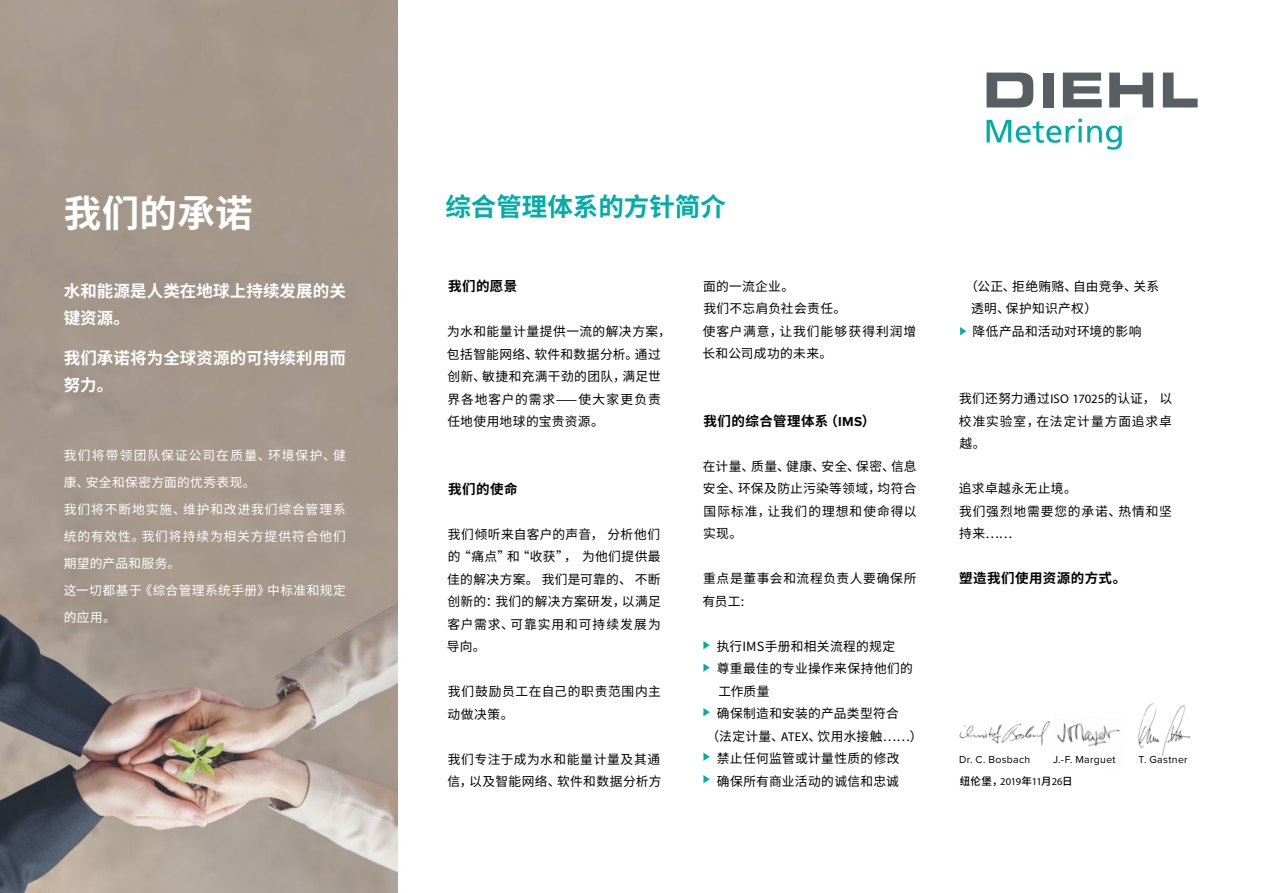
<style>
.page{position:relative;width:1263px;height:893px;background:#fff}
.page>*{position:absolute;margin:0;border:0;box-sizing:border-box;transform-origin:0 0}
.t1{font:700 37.5px "Source Han Sans CN";letter-spacing:.01em;color:#fff}
.t2{font:700 25.5px "Source Han Sans CN";color:#00ada9}
.t3{font:700 16.5px/27px "Source Han Sans CN";letter-spacing:.005em;color:#fff}
.t4{font:700 13.5px "Source Han Sans CN";letter-spacing:.035em;color:#000}
.t5{font:12.75px/22.5px "Source Han Sans CN";letter-spacing:.03em;color:#000}
.t6{font:12.75px/27px "Source Han Sans CN";letter-spacing:.06em;color:#fff}
.t7{font:12.75px/22.5px "Source Han Sans CN";letter-spacing:.05em;color:#000}
.t8{font:12.75px/22.5px "Source Han Sans CN";letter-spacing:.055em;color:#000}
.t9{font:10.5px "Proxima Nova";letter-spacing:.03em;color:#000}
.t10{font:10.5px "Myriad Pro";letter-spacing:-.015em;color:#000}
.s1{font-family:"Proxima Nova"}
.s2{font-family:"Myriad Pro"}
.s3{font-family:"Source Han Sans CN";font-weight:500}
</style>
<div class="page">
<img style="left:0;top:0;width:398px;height:893px">
<img style="left:1138px;top:703px;width:52px;height:53px">
<img style="left:1062px;top:723px;width:58px;height:24px">
<img style="left:959px;top:721px;width:103px;height:25px">
<svg style="left:960px;top:327px;width:6px;height:8px"></svg>
<svg style="left:703px;top:641px;width:7px;height:8px"></svg>
<svg style="left:703px;top:663px;width:7px;height:9px"></svg>
<svg style="left:703px;top:708px;width:7px;height:8px"></svg>
<svg style="left:703px;top:753px;width:7px;height:8px"></svg>
<svg style="left:703px;top:775px;width:7px;height:8px"></svg>
<svg style="left:1053px;top:73px;width:1px;height:34px"></svg>
<svg style="left:986px;top:72px;width:48px;height:35px"></svg>
<div style="left:1043px;top:73px;width:10px;height:34px;background:#585f64"></div>
<svg style="left:1063px;top:72px;width:135px;height:35px"></svg>
<svg style="left:986px;top:118px;width:136px;height:32px"></svg>
<h1 class="t1" style="left:64px;top:192px;width:190px">我们的承诺</h1>
<p class="t3" style="left:64px;top:278px;width:284px">水和能源是人类在地球上持续发展的关键资源。</p>
<p class="t3" style="left:64px;top:345px;width:284px">我们承诺将为全球资源的可持续利用而努力。</p>
<p class="t6" style="left:64px;top:442px;width:284px">我们将带领团队保证公司在质量、环境保护、健康、安全和保密方面的优秀表现。<br>我们将不断地实施、维护和改进我们综合管理系统的有效性。我们将持续为相关方提供符合他们期望的产品和服务。<br>这一切都基于《综合管理系统手册》中标准和规定的应用。</p>
<h2 class="t2" style="left:445px;top:192px;width:282px">综合管理体系的方针简介</h2>
<p class="t4" style="left:448px;top:279px;width:71px">我们的愿景</p>
<p class="t5" style="left:447px;top:321px;width:225px">为水和能量计量提供一流的解决方案，包括智能网络、软件和数据分析。通过创新、敏捷和充满干劲的团队，满足世界各地客户的需求——使大家更负责任地使用地球的宝贵资源。</p>
<p class="t4" style="left:448px;top:481px;width:71px">我们的使命</p>
<p class="t5" style="left:447px;top:523px;width:215px;text-align:justify">我们倾听来自客户的声音， 分析他们的“痛点”和“收获”， 为他们提供最佳的解决方案。 我们是可靠的、 不断创新的：我们的解决方案研发，以满足客户需求、可靠实用和可持续发展为导向。</p>
<p class="t7" style="left:448px;top:681px;width:215px">我们鼓励员工在自己的职责范围内主动做决策。</p>
<p class="t5" style="left:447px;top:748px;width:216px">我们专注于成为水和能量计量及其通信，以及智能网络、软件和数据分析方</p>
<p class="t5" style="left:702px;top:275px;width:215px">面的一流企业。<br>我们不忘肩负社会责任。<br>使客户满意，让我们能够获得利润增长和公司成功的未来。</p>
<p class="t4" style="left:703px;top:413px;width:173px">我们的综合管理体系（<span class="s1">IMS</span>）</p>
<p class="t5" style="left:703px;top:455px;width:215px;text-align:justify">在计量、质量、健康、安全、保密、信息安全、环保及防止污染等领域，均符合国际标准，让我们的理想和使命得以实现。</p>
<p class="t7" style="left:702px;top:568px;width:215px">重点是董事会和流程负责人要确保所有员工:</p>
<p class="t5" style="left:717px;top:635px;width:180px">执行IMS手册和相关流程的规定</p>
<p class="t5" style="left:717px;top:658px;width:197px">尊重最佳的专业操作来保持他们的</p>
<p class="t5" style="left:718px;top:680px;width:53px">工作质量</p>
<p class="t5" style="left:717px;top:703px;width:183px">确保制造和安装的产品类型符合</p>
<p class="t5" style="left:706px;top:725px;width:218px">（法定计量、<span class="s2">ATEX</span>、饮用水接触……）</p>
<p class="t5" style="left:717px;top:748px;width:184px">禁止任何监管或计量性质的修改</p>
<p class="t5" style="left:717px;top:770px;width:183px">确保所有商业活动的诚信和忠诚</p>
<p class="t5" style="left:971px;top:275px;width:190px;text-indent:-6px">（公正、拒绝贿赂、自由竞争、关系透明、保护知识产权）<br>降低产品和活动对环境的影响</p>
<p class="t5" style="left:959px;top:388px;width:215px;text-align:justify">我们还努力通过<span class="s2">ISO 17025</span>的认证， 以校准实验室，在法定计量方面追求卓越。</p>
<p class="t8" style="left:959px;top:478px;width:215px">追求卓越永无止境。<br>我们强烈地需要您的承诺、热情和坚持来……</p>
<p class="t4" style="left:959px;top:571px;width:169px">塑造我们使用资源的方式。</p>
<p class="t9" style="left:959px;top:755px;width:73px">Dr. C. Bosbach</p>
<p class="t9" style="left:1053px;top:755px;width:64px">J.-F. Marguet</p>
<p class="t9" style="left:1138px;top:755px;width:51px">T. Gastner</p>
<p class="t10" style="left:960px;top:775px;width:114px"><span class="s3">纽伦堡，</span>2019<span class="s3">年</span>11<span class="s3">月</span>26<span class="s3">日</span></p>
</div>
